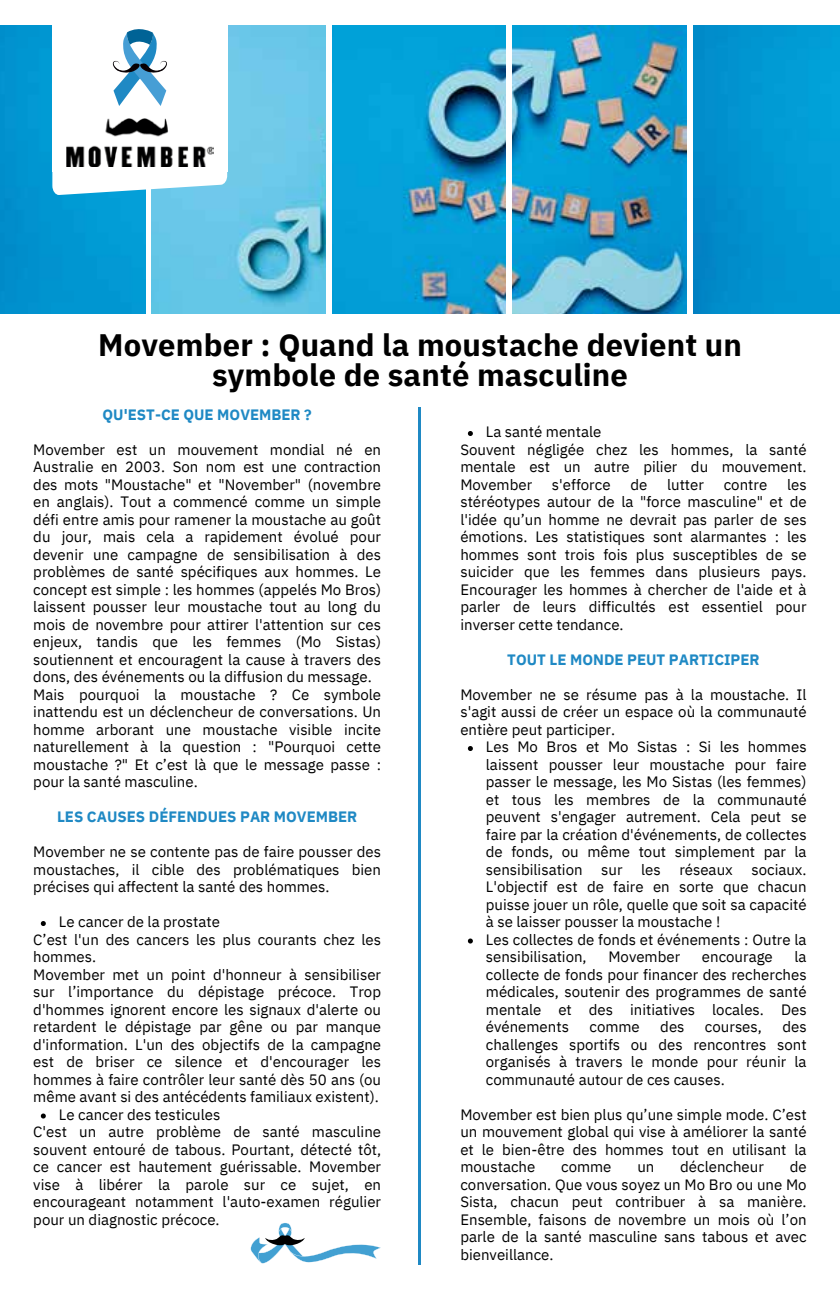
<style>
.page{position:relative;width:840px;height:1304px;background:#fff}
.page>*{position:absolute;margin:0;border:0;box-sizing:border-box;transform-origin:0 0}
.t1{font:700 31px/30px "IBM Plex Sans";letter-spacing:.005em;color:#000;text-align:center}
.t2{font:15px/17.6px "IBM Plex Sans";color:#000;text-align:justify}
.t3{font:700 15px "IBM Plex Sans";color:#1f89c4}
</style>
<div class="page">
<img style="left:332px;top:25px;width:173px;height:288px">
<img style="left:512px;top:25px;width:173px;height:288px">
<img style="left:151px;top:25px;width:174px;height:288px">
<img style="left:693px;top:25px;width:146px;height:288px">
<img style="left:0;top:25px;width:145px;height:288px">
<hr style="left:418px;top:407px;width:3px;height:858px;background:#1f89c4">
<svg style="left:52px;top:25px;width:175px;height:170px"></svg>
<svg style="left:41px;top:921px;width:5px;height:5px"></svg>
<svg style="left:41px;top:1113px;width:5px;height:5px"></svg>
<svg style="left:250px;top:1223px;width:131px;height:41px"></svg>
<svg style="left:467px;top:431px;width:5px;height:5px"></svg>
<svg style="left:467px;top:746px;width:5px;height:5px"></svg>
<svg style="left:467px;top:938px;width:5px;height:5px"></svg>
<h1 class="t1" style="left:98px;top:327px;width:645px">Movember : Quand la moustache devient un symbole de santé masculine</h1>
<p class="t3" style="left:102px;top:402px;width:210px">QU'EST-CE QUE MOVEMBER ?</p>
<p class="t2" style="left:33px;top:439px;width:349px;text-align:left">Movember est un mouvement mondial né en Australie en 2003. Son nom est une contraction des mots "Moustache" et "November" (novembre en anglais). Tout a commencé comme un simple défi entre amis pour ramener la moustache au goût du jour, mais cela a rapidement évolué pour devenir une campagne de sensibilisation à des problèmes de santé spécifiques aux hommes. Le concept est simple : les hommes (appelés Mo Bros) laissent pousser leur moustache tout au long du mois de novembre pour attirer l'attention sur ces enjeux, tandis que les femmes (Mo Sistas) soutiennent et encouragent la cause à travers des dons, des événements ou la diffusion du message.<br>Mais pourquoi la moustache ? Ce symbole inattendu est un déclencheur de conversations. Un homme arborant une moustache visible incite naturellement à la question : "Pourquoi cette moustache ?" Et c’est là que le message passe : pour la santé masculine.</p>
<p class="t3" style="left:57px;top:805px;width:302px">LES CAUSES DÉFENDUES PAR MOVEMBER</p>
<p class="t2" style="left:33px;top:842px;width:349px">Movember ne se contente pas de faire pousser des moustaches, il cible des problématiques bien précises qui affectent la santé des hommes.</p>
<p class="t2" style="left:59px;top:912px;width:162px">Le cancer de la prostate</p>
<p class="t2" style="left:33px;top:929px;width:349px">C’est l'un des cancers les plus courants chez les</p>
<p class="t2" style="left:33px;top:947px;width:64px">hommes.</p>
<p class="t2" style="left:33px;top:964px;width:349px">Movember met un point d'honneur à sensibiliser</p>
<p class="t2" style="left:33px;top:982px;width:349px">sur l’importance du dépistage précoce. Trop</p>
<p class="t2" style="left:33px;top:999px;width:349px">d'hommes ignorent encore les signaux d'alerte ou</p>
<p class="t2" style="left:33px;top:1017px;width:349px">retardent le dépistage par gêne ou par manque</p>
<p class="t2" style="left:33px;top:1034px;width:349px">d'information. L'un des objectifs de la campagne</p>
<p class="t2" style="left:33px;top:1052px;width:349px">est de briser ce silence et d'encourager les</p>
<p class="t2" style="left:33px;top:1069px;width:349px">hommes à faire contrôler leur santé dès 50 ans (ou</p>
<p class="t2" style="left:33px;top:1087px;width:347px">même avant si des antécédents familiaux existent).</p>
<p class="t2" style="left:59px;top:1104px;width:163px">Le cancer des testicules</p>
<p class="t2" style="left:33px;top:1122px;width:349px">C'est un autre problème de santé masculine</p>
<p class="t2" style="left:33px;top:1139px;width:349px">souvent entouré de tabous. Pourtant, détecté tôt,</p>
<p class="t2" style="left:33px;top:1157px;width:349px">ce cancer est hautement guérissable. Movember</p>
<p class="t2" style="left:33px;top:1174px;width:349px">vise à libérer la parole sur ce sujet, en</p>
<p class="t2" style="left:33px;top:1192px;width:349px">encourageant notamment l'auto-examen régulier</p>
<p class="t2" style="left:33px;top:1209px;width:188px">pour un diagnostic précoce.</p>
<p class="t2" style="left:460px;top:422px;width:347px;text-align:left;text-indent:25px">La santé mentale<br>Souvent négligée chez les hommes, la santé mentale est un autre pilier du mouvement.<br>Movember</p>
<p class="t2" style="left:460px;top:474px;width:347px;text-indent:326px">les stéréotypes autour de la "force masculine" et de l'idée qu’un homme ne devrait pas parler de ses émotions. Les statistiques sont alarmantes : les hommes sont trois fois plus susceptibles de se suicider que les femmes dans plusieurs pays.<br>Encourager les hommes à chercher de l'aide et à parler de leurs difficultés est essentiel pour inverser cette tendance.</p>
<p class="t3" style="left:507px;top:648px;width:254px">TOUT LE MONDE PEUT PARTICIPER</p>
<p class="t2" style="left:460px;top:684px;width:347px">Movember ne se résume pas à la moustache. Il s'agit aussi de créer un espace où la communauté entière peut participer.</p>
<p class="t2" style="left:485px;top:737px;width:322px;text-align:left">Les Mo Bros et Mo Sistas : Si les hommes laissent pousser leur moustache pour faire passer le message, les Mo Sistas (les femmes) et tous les membres de la communauté peuvent s'engager autrement. Cela peut se faire par la création d'événements, de collectes de fonds, ou même tout simplement par la sensibilisation sur les réseaux sociaux.<br>L'objectif est de faire en sorte que chacun puisse jouer un rôle, quelle que soit sa capacité à se laisser pousser la moustache !<br>Les collectes de fonds et événements : Outre la sensibilisation,</p>
<p class="t2" style="left:551px;top:474px;width:60px">s'efforce</p>
<p class="t2" style="left:630px;top:474px;width:18px">de</p>
<p class="t2" style="left:666px;top:474px;width:38px">lutter</p>
<p class="t2" style="left:723px;top:474px;width:45px">contre</p>
<p class="t2" style="left:485px;top:947px;width:322px;text-indent:308px">la collecte de fonds pour financer des recherches médicales, soutenir des programmes de santé mentale et des initiatives locales. Des événements</p>
<p class="t2" style="left:608px;top:947px;width:73px">Movember</p>
<p class="t2" style="left:701px;top:947px;width:72px">encourage</p>
<p class="t2" style="left:485px;top:1017px;width:322px;text-indent:296px">des challenges sportifs ou des rencontres sont organisés à travers le monde pour réunir la communauté autour de ces causes.</p>
<p class="t2" style="left:460px;top:1104px;width:347px">Movember est bien plus qu’une simple mode. C’est un mouvement global qui vise à améliorer la santé et le bien-être des hommes tout en utilisant la moustache</p>
<p class="t2" style="left:589px;top:1017px;width:52px">comme</p>
<p class="t2" style="left:660px;top:1017px;width:26px">des</p>
<p class="t2" style="left:704px;top:1017px;width:58px">courses,</p>
<p class="t2" style="left:561px;top:1157px;width:52px">comme</p>
<p class="t2" style="left:637px;top:1157px;width:19px">un</p>
<p class="t2" style="left:679px;top:1157px;width:85px">déclencheur</p>
<p class="t2" style="left:460px;top:1157px;width:347px;text-indent:329px">de conversation. Que vous soyez un Mo Bro ou une Mo Sista, chacun peut contribuer à sa manière.<br>Ensemble, faisons de novembre un mois où l’on parle de la santé masculine sans tabous et avec bienveillance.</p>
</div>
